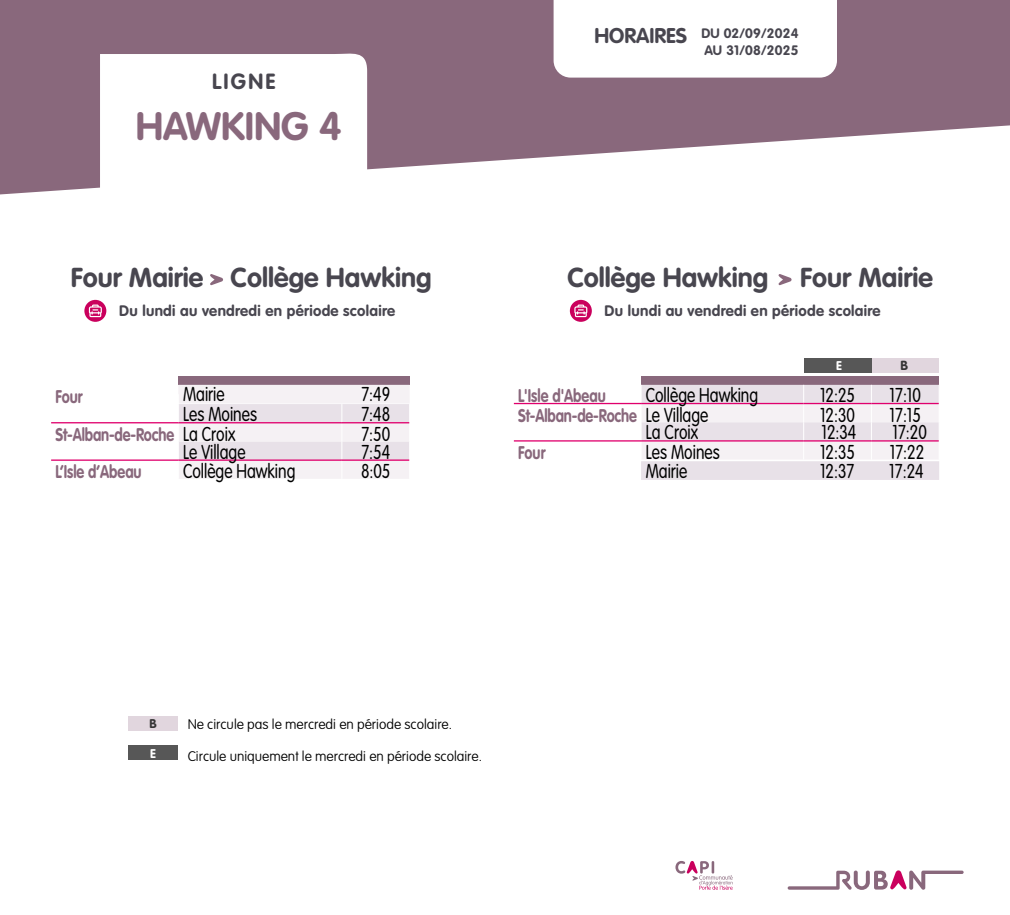
<style>
.page{position:relative;width:1010px;height:915px;background:#fff}
.page>*{position:absolute;margin:0;border:0;box-sizing:border-box;transform-origin:0 0}
.t1{font:700 39px "VAG Rounded Std";color:#89687c}
.t2{font:700 27px "VAG Rounded Std";color:#48464f}
.t3{font:700 21.6px "VAG Rounded Std";letter-spacing:.1em;color:#48464f}
.t4{font:300 19.8px "VAG Rounded Std";color:#000;scale:.8 1}
.t5{font:700 18.15px "VAG Rounded Std";letter-spacing:-.005em;color:#89687c;scale:.8 1}
.t6{font:700 15px "VAG Rounded Std";letter-spacing:.02em;color:#48464f}
.t7{font:100 13.8px "VAG Rounded Std";color:#000}
.t8{font:100 13.8px "VAG Rounded Std";color:#010000}
.t9{font:700 13.5px/17.7px "VAG Rounded Std";letter-spacing:.02em;color:#48464f;text-align:right}
.t10{font:700 13.05px "VAG Rounded Std";color:#353435}
.t11{font:700 12.45px "VAG Rounded Std";color:#fff}
.t12{font:700 12.45px "VAG Rounded Std";color:#353435}
.s1{font-weight:300;font-size:19.8px;color:#000}
.s2{font-size:21px}
</style>
<div class="page">
<svg style="left:0;top:0;width:1009px;height:194px;fill:#89687c"></svg>
<svg style="left:100px;top:49px;width:267px;height:145px"></svg>
<svg style="left:778px;top:274px;width:13px;height:11px"></svg>
<svg style="left:569px;top:300px;width:22px;height:22px"></svg>
<svg style="left:574px;top:304px;width:13px;height:13px"></svg>
<svg style="left:553px;top:0;width:283px;height:78px"></svg>
<svg style="left:675px;top:861px;width:57px;height:28px"></svg>
<svg style="left:787px;top:870px;width:176px;height:19px"></svg>
<div style="left:128px;top:745px;width:50px;height:14px;background:#575757"></div>
<div style="left:128px;top:716px;width:50px;height:14px;background:#e1d6de"></div>
<svg style="left:210px;top:274px;width:13px;height:11px"></svg>
<svg style="left:84px;top:300px;width:22px;height:22px"></svg>
<svg style="left:89px;top:304px;width:13px;height:13px"></svg>
<div style="left:178px;top:376px;width:231px;height:8px;background:#89687c"></div>
<div style="left:641px;top:376px;width:297px;height:8px;background:#89687c"></div>
<div style="left:871px;top:358px;width:67px;height:14px;background:#e1d6de"></div>
<div style="left:803px;top:358px;width:68px;height:14px;background:#575757"></div>
<svg style="left:178px;top:384px;width:232px;height:94px"></svg>
<hr style="left:51px;top:422px;width:127px;height:1px;background:#e0006d">
<hr style="left:178px;top:422px;width:164px;height:1px;background:#e0006d">
<hr style="left:342px;top:422px;width:67px;height:1px;background:#e0006d">
<hr style="left:51px;top:459px;width:127px;height:1px;background:#e0006d">
<hr style="left:178px;top:459px;width:164px;height:1px;background:#e0006d">
<hr style="left:342px;top:459px;width:67px;height:1px;background:#e0006d">
<svg style="left:640px;top:384px;width:299px;height:96px"></svg>
<hr style="left:513px;top:440px;width:127px;height:1px;background:#e0006d">
<hr style="left:640px;top:440px;width:163px;height:1px;background:#e0006d">
<hr style="left:803px;top:440px;width:68px;height:1px;background:#e0006d">
<hr style="left:871px;top:440px;width:67px;height:1px;background:#e0006d">
<hr style="left:513px;top:403px;width:127px;height:1px;background:#e0006d">
<hr style="left:640px;top:403px;width:163px;height:1px;background:#e0006d">
<hr style="left:803px;top:403px;width:68px;height:1px;background:#e0006d">
<hr style="left:871px;top:403px;width:67px;height:1px;background:#e0006d">
<p class="t3" style="left:212px;top:69px;width:65px">LIGNE</p>
<h1 class="t1" style="left:136px;top:103px;width:207px">HAWKING 4</h1>
<h2 class="t2" style="left:71px;top:262px;width:362px">Four Mairie Collège Hawking</h2>
<p class="t6" style="left:119px;top:302px;width:277px">Du lundi au vendredi en période scolaire</p>
<p class="t5" style="left:55px;top:386px;width:36px">Four</p>
<p class="t4" style="left:183px;top:382px;width:54px">Mairie</p>
<p class="t4" style="left:183px;top:403px;width:94px">Les Moines</p>
<p class="t4" style="left:361px;top:382px;width:38px">7:49</p>
<p class="t4" style="left:361px;top:403px;width:38px">7:48</p>
<p class="t5" style="left:55px;top:423px;width:226px">St-Alban-de-Roche <span class="s1">La Croix</span></p>
<p class="t4" style="left:361px;top:422px;width:38px">7:50</p>
<p class="t4" style="left:183px;top:440px;width:80px">Le Village</p>
<p class="t4" style="left:361px;top:440px;width:38px">7:54</p>
<p class="t5" style="left:55px;top:461px;width:109px">L’Isle d’Abeau</p>
<p class="t4" style="left:183px;top:459px;width:142px">Collège Hawking</p>
<p class="t4" style="left:361px;top:459px;width:38px">8:05</p>
<p class="t9" style="left:594px;top:24px;width:205px"><span class="s2">HORAIRES</span> DU 02/09/2024<br>AU 31/08/2025</p>
<h2 class="t2" style="left:567px;top:262px;width:367px">Collège Hawking Four Mairie</h2>
<p class="t6" style="left:604px;top:302px;width:277px">Du lundi au vendredi en période scolaire</p>
<p class="t11" style="left:835px;top:358px;width:7px">E</p>
<p class="t10" style="left:900px;top:358px;width:9px">B</p>
<p class="t5" style="left:518px;top:385px;width:111px">L'Isle d'Abeau</p>
<p class="t4" style="left:645px;top:383px;width:142px">Collège Hawking</p>
<p class="t4" style="left:819px;top:383px;width:45px">12:25</p>
<p class="t4" style="left:889px;top:383px;width:41px">17:10</p>
<p class="t5" style="left:518px;top:404px;width:239px">St-Alban-de-Roche <span class="s1">Le Village</span></p>
<p class="t4" style="left:819px;top:403px;width:45px">12:30</p>
<p class="t4" style="left:889px;top:403px;width:41px">17:15</p>
<p class="t4" style="left:645px;top:421px;width:67px">La Croix</p>
<p class="t4" style="left:821px;top:421px;width:45px">12:34</p>
<p class="t4" style="left:892px;top:421px;width:44px">17:20</p>
<p class="t5" style="left:518px;top:441px;width:36px">Four</p>
<p class="t4" style="left:645px;top:440px;width:94px">Les Moines</p>
<p class="t4" style="left:819px;top:440px;width:45px">12:35</p>
<p class="t4" style="left:889px;top:440px;width:44px">17:22</p>
<p class="t4" style="left:645px;top:459px;width:54px">Mairie</p>
<p class="t4" style="left:819px;top:459px;width:44px">12:37</p>
<p class="t4" style="left:888px;top:459px;width:44px">17:24</p>
<p class="t12" style="left:149px;top:716px;width:9px">B</p>
<p class="t8" style="left:188px;top:716px;width:266px">Ne circule pas le mercredi en période scolaire.</p>
<p class="t11" style="left:150px;top:745px;width:7px">E</p>
<p class="t7" style="left:188px;top:748px;width:296px">Circule uniquement le mercredi en période scolaire.</p>
</div>
